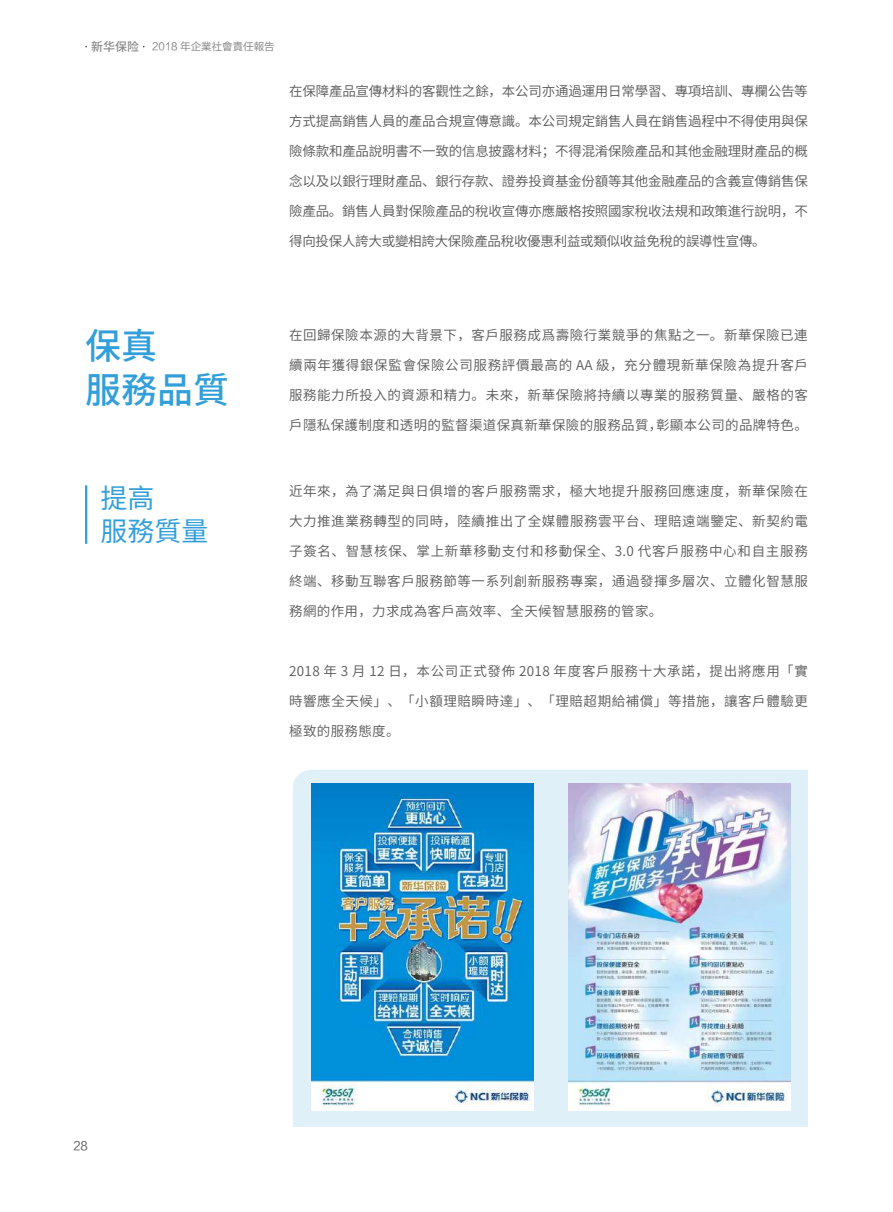
<style>
.page{position:relative;width:893px;height:1212px;background:#fff}
.page>*{position:absolute;margin:0;border:0;box-sizing:border-box;transform-origin:0 0}
.t1{font:500 36px/43.2px "Source Han Sans CN";color:#339fda}
.t2{font:27px/32.4px "Source Han Sans CN";color:#339fda}
.t3{font:13.5px "Source Han Sans CN";letter-spacing:.025em;color:#595757}
.t4{font:13.5px "Source Han Sans CN";letter-spacing:-.015em;color:#595757}
.t5{font:13.5px "Source Han Sans CN";letter-spacing:.055em;color:#595757}
.t6{font:13.5px "Source Han Sans CN";letter-spacing:.045em;color:#595757}
.t7{font:13.5px "Source Han Sans CN";letter-spacing:.05em;color:#595757}
.t8{font:13.5px "Source Han Sans CN";letter-spacing:-.02em;color:#595757}
.t9{font:12px "FZLTHK GBK1 0";color:#656464}
.t10{font:10.5px "FZLTHK GBK1 0";color:#898989}
.s1{font-family:"Source Han Sans CN";font-weight:500;font-size:12px}
</style>
<div class="page">
<div style="left:293px;top:770px;width:515px;height:357px;background:#e0f0f9"></div>
<img style="left:312px;top:784px;width:222px;height:327px">
<img style="left:568px;top:784px;width:222px;height:327px">
<hr style="left:85px;top:485px;width:2px;height:59px;background:#339fda">
<p class="t10" style="left:91px;top:41px;width:185px"><span class="s1">新华保险</span> 2018 年企業社會責任報告</p>
<p class="t4" style="left:289px;top:83px;width:520px">在保障產品宣傳材料的客觀性之餘，本公司亦通過運用日常學習、專項培訓、專欄公告等</p>
<p class="t4" style="left:289px;top:113px;width:520px">方式提高銷售人員的產品合規宣傳意識。本公司規定銷售人員在銷售過程中不得使用與保</p>
<p class="t4" style="left:289px;top:143px;width:520px">險條款和產品說明書不一致的信息披露材料；不得混淆保險產品和其他金融理財產品的概</p>
<p class="t4" style="left:289px;top:173px;width:520px">念以及以銀行理財產品、銀行存款、證券投資基金份額等其他金融產品的含義宣傳銷售保</p>
<p class="t4" style="left:289px;top:203px;width:520px">險產品。銷售人員對保險產品的稅收宣傳亦應嚴格按照國家稅收法規和政策進行說明，不</p>
<p class="t8" style="left:289px;top:233px;width:478px">得向投保人誇大或變相誇大保險產品稅收優惠利益或類似收益免稅的誤導性宣傳。</p>
<h1 class="t1" style="left:85px;top:325px;width:145px">保真<br>服務品質</h1>
<p class="t3" style="left:289px;top:327px;width:520px">在回歸保險本源的大背景下，客戶服務成爲壽險行業競爭的焦點之一。新華保險已連</p>
<p class="t7" style="left:289px;top:357px;width:520px">續兩年獲得銀保監會保險公司服務評價最高的 AA 級，充分體現新華保險為提升客戶</p>
<p class="t3" style="left:289px;top:387px;width:520px">服務能力所投入的資源和精力。未來，新華保險將持續以專業的服務質量、嚴格的客</p>
<p class="t3" style="left:289px;top:417px;width:520px">戶隱私保護制度和透明的監督渠道保真新華保險的服務品質，彰顯本公司的品牌特色。</p>
<h2 class="t2" style="left:100px;top:483px;width:109px">提高<br>服務質量</h2>
<p class="t3" style="left:289px;top:484px;width:520px">近年來，為了滿足與日俱增的客戶服務需求，極大地提升服務回應速度，新華保險在</p>
<p class="t3" style="left:289px;top:514px;width:520px">大力推進業務轉型的同時，陸續推出了全媒體服務雲平台、理賠遠端鑒定、新契約電</p>
<p class="t5" style="left:289px;top:544px;width:520px">子簽名、智慧核保、掌上新華移動支付和移動保全、3.0 代客戶服務中心和自主服務</p>
<p class="t3" style="left:289px;top:574px;width:520px">終端、移動互聯客戶服務節等一系列創新服務專案，通過發揮多層次、立體化智慧服</p>
<p class="t3" style="left:289px;top:604px;width:375px">務網的作用，力求成為客戶高效率、全天候智慧服務的管家。</p>
<p class="t9" style="left:73px;top:1139px;width:16px">28</p>
<p class="t5" style="left:289px;top:664px;width:520px">2018 年 3 月 12 日，本公司正式發佈 2018 年度客戶服務十大承諾，提出將應用「實</p>
<p class="t6" style="left:289px;top:694px;width:520px">時響應全天候」、「小額理賠瞬時達」、「理賠超期給補償」等措施，讓客戶體驗更</p>
<p class="t3" style="left:289px;top:724px;width:112px">極致的服務態度。</p>
</div>
